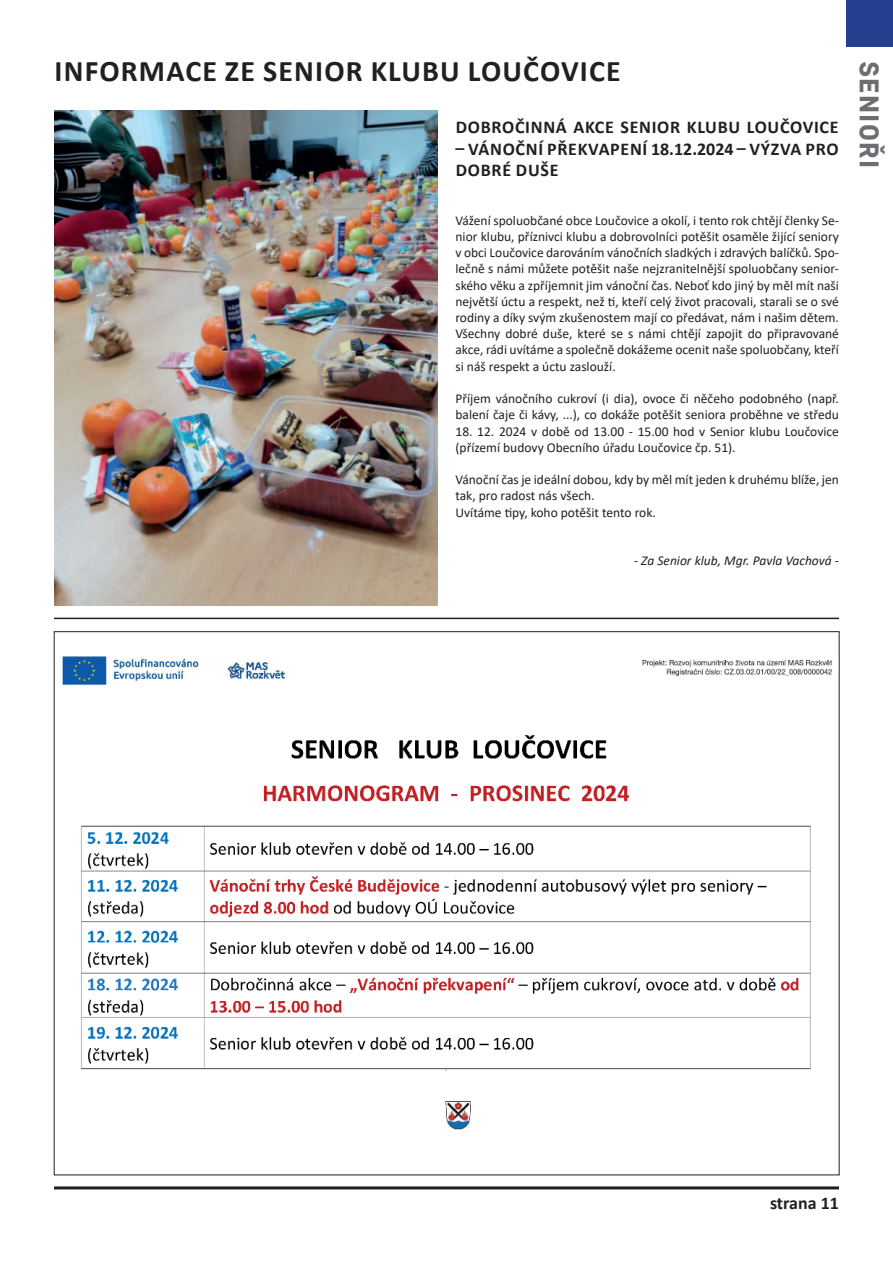
<style>
.page{position:relative;width:893px;height:1263px;background:#fff}
.page>*{position:absolute;margin:0;border:0;box-sizing:border-box;transform-origin:0 0}
.t1{font:700 30px "Calibri";letter-spacing:.04em;color:#231f20}
.t2{font:800 27px "Core Sans D65";letter-spacing:.05em;color:#6d6e71}
.t3{font:700 18px/21.6px "Calibri";letter-spacing:.04em;color:#231f20}
.t4{font:700 18px "Calibri";color:#231f20}
.t5{font:13.5px/16.2px "Calibri";color:#231f20}
.t6{font:italic 13.5px "Calibri";color:#231f20}
</style>
<div class="page">
<hr style="left:54px;top:1186px;width:785px;height:3px;background:#231f20">
<div style="left:846px;top:0;width:47px;height:47px;background:#253f8e"></div>
<img style="left:54px;top:111px;width:383px;height:494px">
<img style="left:60px;top:656px;width:773px;height:474px">
<hr style="left:54px;top:618px;width:785px;height:1px;background:#231f20">
<h1 class="t1" style="left:55px;top:50px;width:568px">INFORMACE ZE SENIOR KLUBU LOUČOVICE</h1>
<h2 class="t2" style="left:885px;top:61px;width:109px;rotate:90deg">SENIOŘI</h2>
<h3 class="t3" style="left:456px;top:116px;width:384px">DOBROČINNÁ AKCE SENIOR KLUBU LOUČOVICE</h3>
<h3 class="t3" style="left:455px;top:138px;width:385px">– VÁNOČNÍ PŘEKVAPENÍ 18.12.2024 – VÝZVA PRO<br>DOBRÉ DUŠE</h3>
<p class="t5" style="left:455px;top:212px;width:385px;text-align:justify">Vážení spoluobčané obce Loučovice a okolí, i tento rok chtějí členky Se&shy;nior klubu, příznivci klubu a dobrovolníci potěšit osaměle žijící seniory v obci Loučovice darováním vánočních sladkých i zdravých balíčků. Spo&shy;lečně s námi můžete potěšit naše nejzranitelnější spoluobčany senior&shy;ského věku a zpříjemnit jim vánoční čas. Neboť kdo jiný by měl mít naši největší úctu a respekt, než 琀椀, kteří celý život pracovali, starali se o své rodiny a díky svým zkušenostem mají co předávat, nám i našim dětem.<br>Všechny dobré duše, které se s námi chtějí zapojit do připravované akce, rádi uvítáme a společně dokážeme ocenit naše spoluobčany, kteří si náš respekt a úctu zaslouží.</p>
<p class="t5" style="left:455px;top:390px;width:385px">Příjem vánočního cukroví (i dia), ovoce či něčeho podobného (např. balení čaje či kávy, ...), co dokáže potěšit seniora proběhne ve středu</p>
<p class="t5" style="left:455px;top:423px;width:385px">18. 12. 2024 v době od 13.00 - 15.00 hod v Senior klubu Loučovice (přízemí budovy Obecního úřadu Loučovice čp. 51).</p>
<p class="t5" style="left:455px;top:471px;width:385px">Vánoční čas je ideální dobou, kdy by měl mít jeden k druhému blíže, jen tak, pro radost nás všech.<br>Uvítáme 琀椀py, koho potěšit tento rok.</p>
<p class="t6" style="left:634px;top:551px;width:206px">- Za Senior klub, Mgr. Pavla Vachová -</p>
<h3 class="t4" style="left:770px;top:1192px;width:70px">strana 11</h3>
</div>
